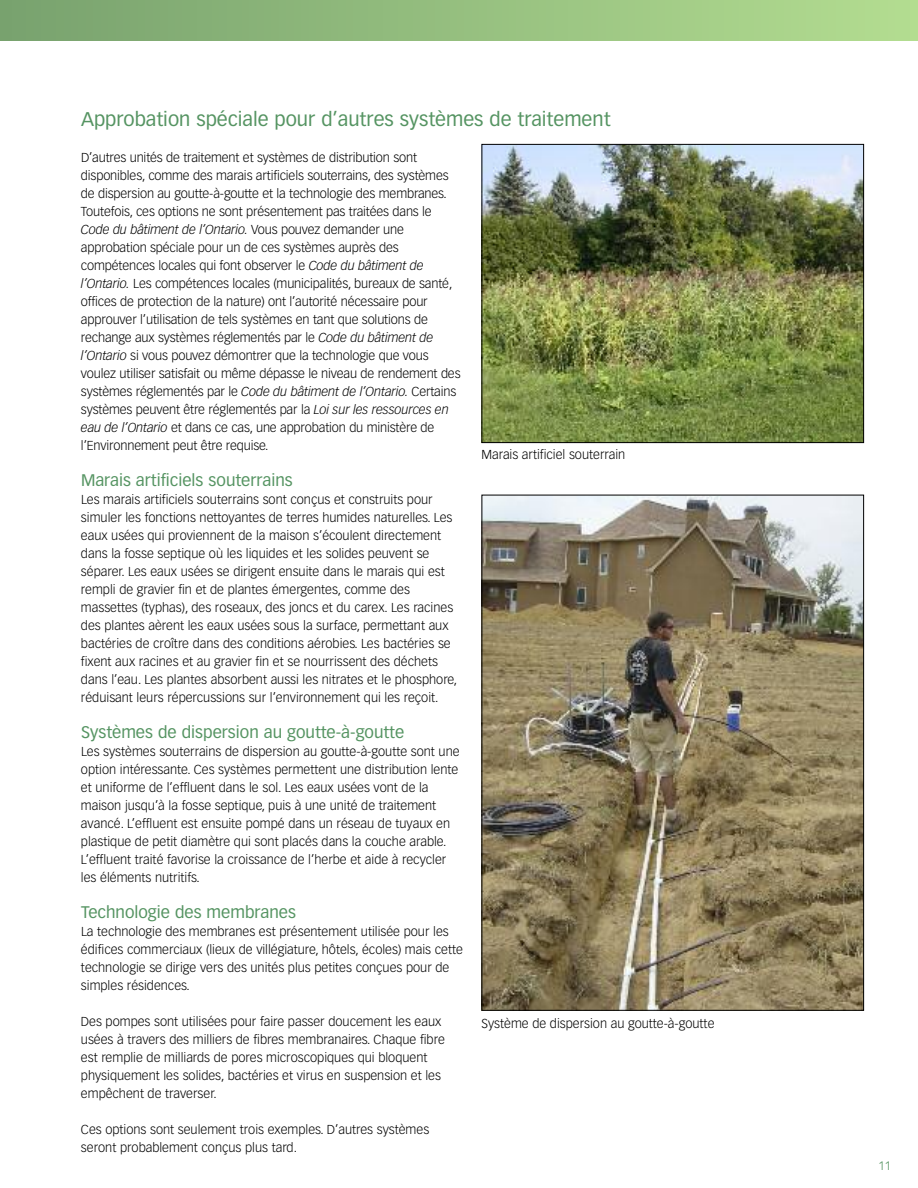
<style>
.page{position:relative;width:918px;height:1188px;background:#fff}
.page>*{position:absolute;margin:0;border:0;box-sizing:border-box;transform-origin:0 0}
.t1{font:19.5px "Vectora LH";color:#559462}
.t2{font:16.5px "Vectora LH";color:#559462}
.t3{font:300 12.75px/18px "Vectora LH";color:#000}
.t4{font:300 12px "Vectora LH";color:#559462}
.s1{font-style:italic}
</style>
<div class="page">
<div style="left:0;top:0;width:918px;height:40px;background:linear-gradient(to right,#78a26e,#b3dd91)"></div>
<img style="left:484px;top:146px;width:378px;height:295px">
<div style="left:482px;top:144px;width:382px;height:299px;border:1px solid #000"></div>
<img style="left:484px;top:497px;width:378px;height:512px">
<h1 class="t1" style="left:81px;top:111px;width:531px">Approbation spéciale pour d’autres systèmes de traitement</h1>
<p class="t3" style="left:81px;top:149px;width:381px">D’autres unités de traitement et systèmes de distribution sont disponibles, comme des marais artificiels souterrains, des systèmes de dispersion au goutte-à-goutte et la technologie des membranes.<br>Toutefois, ces options ne sont présentement pas traitées dans le <span class="s1">Code du bâtiment de l’Ontario.</span> Vous pouvez demander une approbation spéciale pour un de ces systèmes auprès des compétences locales qui font observer le <span class="s1">Code du bâtiment de l’Ontario.</span> Les compétences locales (municipalités, bureaux de santé, offices de protection de la nature) ont l’autorité nécessaire pour approuver l’utilisation de tels systèmes en tant que solutions de rechange aux systèmes réglementés par le <span class="s1">Code du bâtiment de l’Ontario</span> si vous pouvez démontrer que la technologie que vous voulez utiliser satisfait ou même dépasse le niveau de rendement des systèmes réglementés par le <span class="s1">Code du bâtiment de l’Ontario.</span> Certains systèmes peuvent être réglementés par la <span class="s1">Loi sur les ressources en eau de l’Ontario</span> et dans ce cas, une approbation du ministère de l’Environnement peut être requise.</p>
<p class="t2" style="left:81px;top:473px;width:213px">Marais artificiels souterrains</p>
<p class="t3" style="left:81px;top:491px;width:378px">Les marais artificiels souterrains sont conçus et construits pour simuler les fonctions nettoyantes de terres humides naturelles. Les eaux usées qui proviennent de la maison s’écoulent directement dans la fosse septique où les liquides et les solides peuvent se séparer. Les eaux usées se dirigent ensuite dans le marais qui est rempli de gravier fin et de plantes émergentes, comme des massettes (typhas), des roseaux, des joncs et du carex. Les racines des plantes aèrent les eaux usées sous la surface, permettant aux bactéries de croître dans des conditions aérobies. Les bactéries se fixent aux racines et au gravier fin et se nourrissent des déchets dans l’eau. Les plantes absorbent aussi les nitrates et le phosphore, réduisant leurs répercussions sur l’environnement qui les reçoit.</p>
<p class="t2" style="left:81px;top:725px;width:325px">Systèmes de dispersion au goutte-à-goutte</p>
<p class="t3" style="left:81px;top:743px;width:380px">Les systèmes souterrains de dispersion au goutte-à-goutte sont une option intéressante. Ces systèmes permettent une distribution lente et uniforme de l’effluent dans le sol. Les eaux usées vont de la maison jusqu’à la fosse septique, puis à une unité de traitement avancé. L’effluent est ensuite pompé dans un réseau de tuyaux en plastique de petit diamètre qui sont placés dans la couche arable.<br>L’effluent traité favorise la croissance de l’herbe et aide à recycler les éléments nutritifs.</p>
<p class="t2" style="left:81px;top:905px;width:216px">Technologie des membranes</p>
<p class="t3" style="left:81px;top:923px;width:383px">La technologie des membranes est présentement utilisée pour les édifices commerciaux (lieux de villégiature, hôtels, écoles) mais cette technologie se dirige vers des unités plus petites conçues pour de simples résidences.</p>
<p class="t3" style="left:81px;top:1013px;width:365px">Des pompes sont utilisées pour faire passer doucement les eaux usées à travers des milliers de fibres membranaires. Chaque fibre est remplie de milliards de pores microscopiques qui bloquent physiquement les solides, bactéries et virus en suspension et les empêchent de traverser.</p>
<p class="t3" style="left:81px;top:1121px;width:350px">Ces options sont seulement trois exemples. D’autres systèmes seront probablement conçus plus tard.</p>
<p class="t3" style="left:482px;top:447px;width:145px">Marais artificiel souterrain</p>
<p class="t3" style="left:482px;top:1016px;width:235px">Système de dispersion au goutte-à-goutte</p>
<p class="t4" style="left:879px;top:1161px;width:14px">11</p>
</div>
